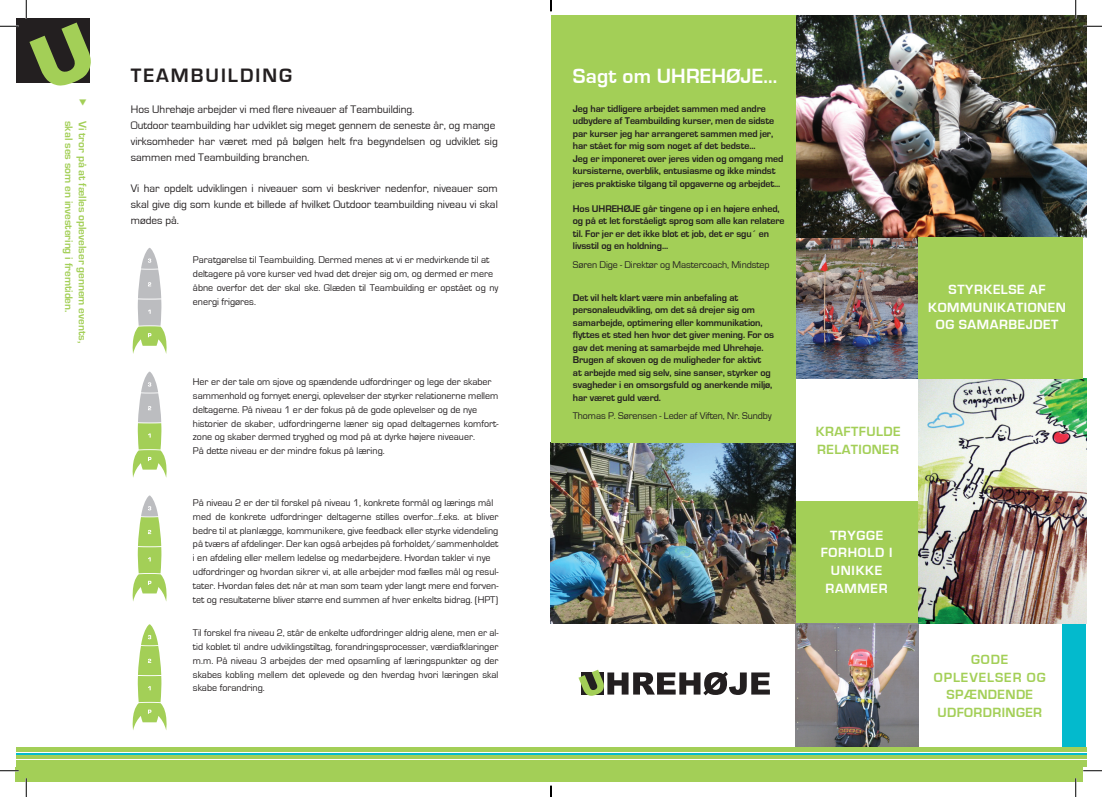
<style>
.page{position:relative;width:1102px;height:797px;background:#fff}
.page>*{position:absolute;margin:0;border:0;box-sizing:border-box;transform-origin:0 0}
.t1{font:700 21.25px "Eurostile";letter-spacing:.01em;color:#fff}
.t2{font:700 20px "Eurostile";letter-spacing:.1em;color:#231f20}
.t3{font:700 13.75px/17.5px "Eurostile";letter-spacing:.04em;color:#fff;text-align:center}
.t4{font:700 13.75px/17.5px "Eurostile";letter-spacing:.03em;color:#a3cf57}
.t5{font:11.25px/16.2px "Eurostile";color:#231f20}
.t6{font:700 11.25px "Eurostile";color:#a3cf57}
.t7{font:10px/13.8px "Eurostile";color:#231f20}
.t8{font:700 10px/12.5px "Eurostile";letter-spacing:-.01em;color:#231f20}
</style>
<div class="page">
<div style="left:1062px;top:602px;width:24px;height:145px;background:#03bacd"></div>
<img style="left:795px;top:623px;width:123px;height:123px">
<img style="left:795px;top:237px;width:123px;height:141px">
<img style="left:795px;top:16px;width:291px;height:221px">
<img style="left:918px;top:378px;width:168px;height:245px">
<svg style="left:578px;top:669px;width:191px;height:27px"></svg>
<div style="left:918px;top:236px;width:164px;height:142px;background:#a3cf57"></div>
<div style="left:795px;top:501px;width:123px;height:122px;background:#a3cf57"></div>
<div style="left:16px;top:18px;width:74px;height:64px;background:#231f20"></div>
<div style="left:16px;top:760px;width:1070px;height:6px;background:#a3cf57"></div>
<hr style="left:16px;top:755px;width:1070px;height:3px;background:#a3cf57">
<div style="left:16px;top:767px;width:1066px;height:14px;background:#a3cf57"></div>
<hr style="left:16px;top:753px;width:1070px;height:1px;background:#03bacd">
<hr style="left:16px;top:747px;width:1070px;height:1px;background:#a3cf57">
<hr style="left:16px;top:749px;width:1070px;height:3px;background:#a3cf57">
<svg style="left:132px;top:248px;width:35px;height:106px"></svg>
<svg style="left:132px;top:371px;width:35px;height:106px"></svg>
<svg style="left:132px;top:495px;width:35px;height:106px"></svg>
<svg style="left:132px;top:624px;width:35px;height:106px"></svg>
<img style="left:551px;top:443px;width:244px;height:180px">
<div style="left:551px;top:16px;width:244px;height:427px;background:#a3cf57"></div>
<svg style="left:0;top:25px;width:19px;height:2px"></svg>
<svg style="left:1083px;top:25px;width:18px;height:2px"></svg>
<svg style="left:0;top:770px;width:19px;height:1px"></svg>
<svg style="left:1083px;top:770px;width:18px;height:1px"></svg>
<svg style="left:25px;top:0;width:66px;height:86px"></svg>
<svg style="left:25px;top:778px;width:2px;height:19px"></svg>
<svg style="left:1074px;top:0;width:2px;height:19px"></svg>
<svg style="left:1074px;top:778px;width:2px;height:19px"></svg>
<svg style="left:550px;top:785px;width:1px;height:12px"></svg>
<p class="t6" style="left:75px;top:121px;width:193px;rotate:90deg">skal ses som en investering i fremtiden.</p>
<p class="t6" style="left:89px;top:121px;width:223px;rotate:90deg">Vi tror på at fælles oplevelser gennem events,</p>
<h2 class="t2" style="left:131px;top:65px;width:163px">TEAMBUILDING</h2>
<p class="t5" style="left:131px;top:101px;width:368px">Hos Uhrehøje arbejder vi med flere niveauer af Teambuilding.<br>Outdoor teambuilding har udviklet sig meget gennem de seneste år, og mange virksomheder har været med på bølgen helt fra begyndelsen og udviklet sig sammen med Teambuilding branchen.</p>
<p class="t5" style="left:131px;top:180px;width:368px;text-align:justify">Vi har opdelt udviklingen i niveauer som vi beskriver nedenfor, niveauer som skal give dig som kunde et billede af hvilket Outdoor teambuilding niveau vi skal mødes på.</p>
<p class="t7" style="left:193px;top:253px;width:307px">Paratgørelse til Teambuilding. Dermed menes at vi er medvirkende til at deltagere på vore kurser ved hvad det drejer sig om, og dermed er mere åbne overfor det der skal ske. Glæden til Teambuilding er opstået og ny energi frigøres.</p>
<p class="t7" style="left:193px;top:375px;width:307px">Her er der tale om sjove og spændende udfordringer og lege der skaber sammenhold og fornyet energi, oplevelser der styrker relationerne mellem deltagerne. På niveau 1 er der fokus på de gode oplevelser og de nye historier de skaber, udfordringerne læner sig opad deltagernes komfort&shy;zone og skaber dermed tryghed og mod på at dyrke højere niveauer.<br>På dette niveau er der mindre fokus på læring.</p>
<p class="t7" style="left:193px;top:496px;width:307px">På niveau 2 er der til forskel på niveau 1, konkrete formål og lærings mål med de konkrete udfordringer deltagerne stilles overfor...f.eks. at bliver bedre til at planlægge, kommunikere, give feedback eller styrke videndeling på tværs af afdelinger. Der kan også arbejdes på forholdet/sammenholdet i en afdeling eller mellem ledelse og medarbejdere. Hvordan takler vi nye udfordringer og hvordan sikrer vi, at alle arbejder mod fælles mål og resul&shy;tater. Hvordan føles det når at man som team yder langt mere end forven&shy;tet og resultaterne bliver større end summen af hver enkelts bidrag. (HPT)</p>
<p class="t7" style="left:193px;top:626px;width:307px;text-align:justify">Til forskel fra niveau 2, står de enkelte udfordringer aldrig alene, men er al&shy;tid koblet til andre udviklingstiltag, forandringsprocesser, værdiafklaringer m.m. På niveau 3 arbejdes der med opsamling af læringspunkter og der skabes kobling mellem det oplevede og den hverdag hvori læringen skal skabe forandring.</p>
<h1 class="t1" style="left:573px;top:65px;width:206px">Sagt om UHREHØJE...</h1>
<p class="t8" style="left:573px;top:102px;width:212px">Jeg har tidligere arbejdet sammen med andre udbydere af Teambuilding kurser, men de sidste par kurser jeg har arrangeret sammen med jer, har stået for mig som noget af det bedste...<br>Jeg er imponeret over jeres viden og omgang med kursisterne, overblik, entusiasme og ikke mindst jeres praktiske tilgang til opgaverne og arbejdet...</p>
<p class="t8" style="left:573px;top:202px;width:213px">Hos UHREHØJE går tingene op i en højere enhed, og på et let forståeligt sprog som alle kan relatere til. For jer er det ikke blot et job, det er sgu´ en livsstil og en holdning...</p>
<p class="t7" style="left:573px;top:258px;width:198px">Søren Dige - Direktør og Mastercoach, Mindstep</p>
<p class="t8" style="left:573px;top:291px;width:203px">Det vil helt klart være min anbefaling at personaleudvikling, om det så drejer sig om samarbejde, optimering eller kommunikation, flyttes et sted hen hvor det giver mening. For os gav det mening at samarbejde med Uhrehøje.<br>Brugen af skoven og de muligheder for aktivt<br>at arbejde med sig selv, sine sanser, styrker og svagheder i en omsorgsfuld og anerkende miljø, har været guld værd.</p>
<p class="t7" style="left:573px;top:409px;width:200px">Thomas P. Sørensen - Leder af Viften, Nr. Sundby</p>
<h3 class="t3" style="left:928px;top:281px;width:139px">STYRKELSE AF<br>KOMMUNIKATIONEN<br>OG SAMARBEJDET</h3>
<h3 class="t4" style="left:815px;top:423px;width:86px">KRAFTFULDE<br>RELATIONER</h3>
<h3 class="t3" style="left:820px;top:527px;width:73px">TRYGGE<br>FORHOLD I<br>UNIKKE<br>RAMMER</h3>
<h3 class="t4" style="left:933px;top:651px;width:113px;text-align:center">GODE<br>OPLEVELSER OG<br>SPÆNDENDE<br>UDFORDRINGER</h3>
</div>
